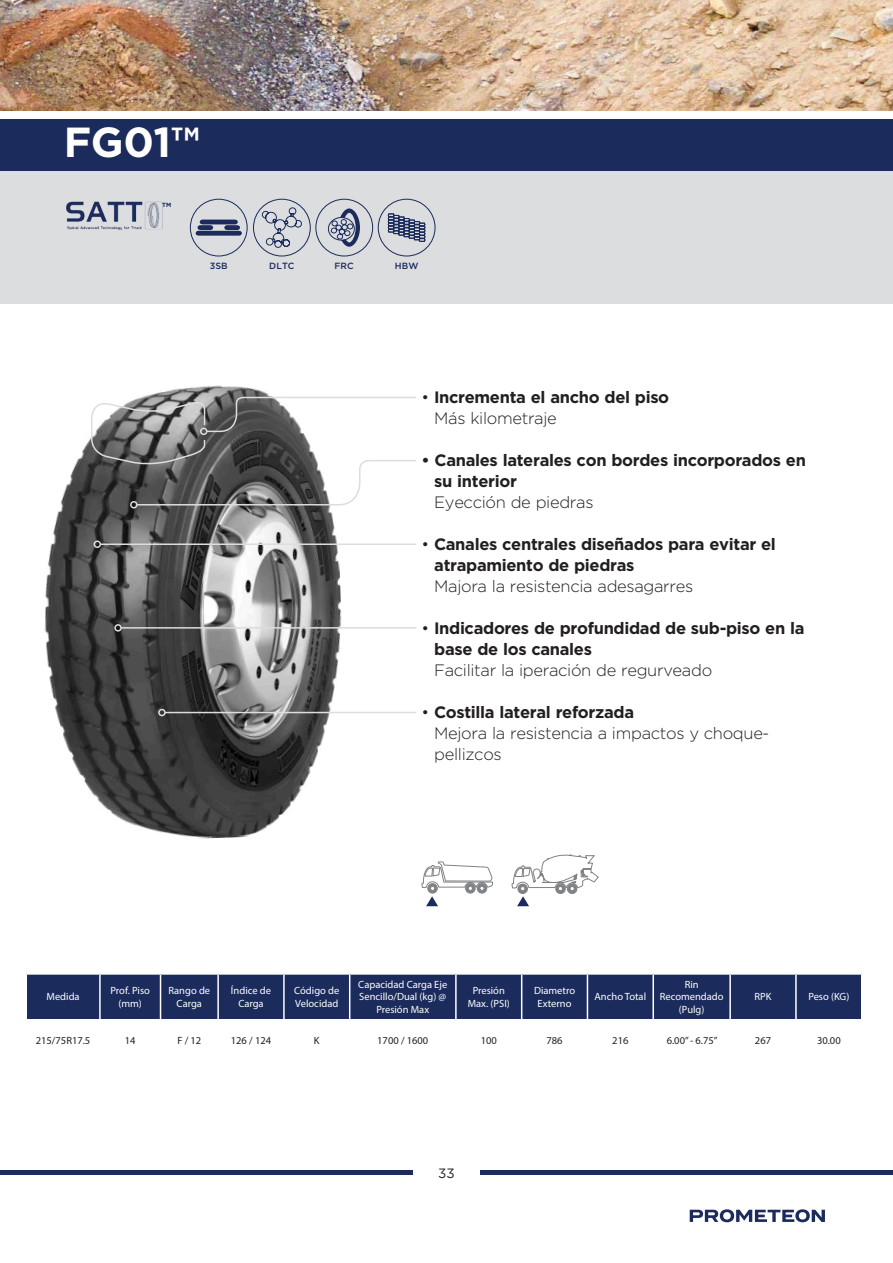
<style>
.page{position:relative;width:893px;height:1263px;background:#fff}
.page>*{position:absolute;margin:0;border:0;box-sizing:border-box;transform-origin:0 0}
.t1{font:700 42px "Gotham";color:#fff}
.t2{font:700 16.5px/21px "Gotham";letter-spacing:-.02em;color:#231f20}
.t3{font:300 16.5px/21px "Gotham";letter-spacing:-.02em;color:#231f20}
.t4{font:13.5px "Gotham";color:#231f20}
.t5{font:10.5px/12.6px "Myriad Pro";color:#fff;text-align:center}
.t6{font:10.5px "Myriad Pro";color:#231f20}
.t7{font:500 9px "Gotham";letter-spacing:.01em;color:#1a2b5c}
.t8{font:700 6px "Gotham";color:#1a2b5c}
.s1{font-weight:300}
.s2{font-weight:700}
</style>
<div class="page">
<div style="left:0;top:170px;width:893px;height:134px;background:#dcdddf"></div>
<div style="left:0;top:119px;width:893px;height:51px;background:#1a2b5c"></div>
<img style="left:0;top:0;width:893px;height:111px">
<svg style="left:511px;top:854px;width:88px;height:52px"></svg>
<svg style="left:421px;top:861px;width:72px;height:45px"></svg>
<div style="left:27px;top:975px;width:834px;height:44px;background:#1a2b5c"></div>
<hr style="left:99px;top:975px;width:2px;height:44px;background:#fff">
<hr style="left:160px;top:975px;width:1px;height:44px;background:#fff">
<hr style="left:217px;top:975px;width:2px;height:44px;background:#fff">
<hr style="left:283px;top:975px;width:2px;height:44px;background:#fff">
<hr style="left:349px;top:975px;width:1px;height:44px;background:#fff">
<hr style="left:455px;top:975px;width:2px;height:44px;background:#fff">
<hr style="left:521px;top:975px;width:1px;height:44px;background:#fff">
<hr style="left:587px;top:975px;width:1px;height:44px;background:#fff">
<hr style="left:652px;top:975px;width:2px;height:44px;background:#fff">
<hr style="left:729px;top:975px;width:2px;height:44px;background:#fff">
<hr style="left:795px;top:975px;width:2px;height:44px;background:#fff">
<div style="left:190px;top:199px;width:58px;height:57px;border:1px solid #1a2b5c;border-radius:50%"></div>
<svg style="left:196px;top:220px;width:46px;height:16px"></svg>
<div style="left:315px;top:199px;width:58px;height:57px;border:1px solid #1a2b5c;border-radius:50%"></div>
<div style="left:328px;top:217px;width:26px;height:23px;border:1px solid #1a2b5c;border-radius:50%"></div>
<svg style="left:331px;top:208px;width:29px;height:39px"></svg>
<div style="left:253px;top:199px;width:58px;height:57px;border:1px solid #1a2b5c;border-radius:50%"></div>
<svg style="left:262px;top:207px;width:40px;height:41px"></svg>
<div style="left:378px;top:199px;width:57px;height:57px;border:1px solid #1a2b5c;border-radius:50%"></div>
<svg style="left:388px;top:213px;width:38px;height:29px"></svg>
<img style="left:66px;top:201px;width:97px;height:29px">
<img style="left:45px;top:385px;width:297px;height:454px">
<div style="left:130px;top:501px;width:8px;height:7px;border:2px solid #dcdddf;border-radius:50%"></div>
<hr style="left:100px;top:543px;width:316px;height:2px;background:#dcdddf">
<div style="left:94px;top:540px;width:7px;height:8px;border:2px solid #dcdddf;border-radius:50%"></div>
<hr style="left:121px;top:627px;width:295px;height:2px;background:#dcdddf">
<div style="left:114px;top:624px;width:8px;height:8px;border:2px solid #dcdddf;border-radius:50%"></div>
<hr style="left:165px;top:712px;width:251px;height:1px;background:#dcdddf">
<div style="left:158px;top:709px;width:8px;height:7px;border:2px solid #dcdddf;border-radius:50%"></div>
<svg style="left:90px;top:396px;width:326px;height:110px"></svg>
<svg style="left:690px;top:1209px;width:135px;height:13px"></svg>
<hr style="left:0;top:1170px;width:893px;height:4px;background:#1a2b5c">
<div style="left:413px;top:1165px;width:66px;height:14px;background:#fff"></div>
<h1 class="t1" style="left:64px;top:114px;width:137px">FG01™</h1>
<p class="t8" style="left:162px;top:200px;width:11px">TM</p>
<p class="t7" style="left:210px;top:260px;width:19px">3SB</p>
<p class="t7" style="left:269px;top:260px;width:27px">DLTC</p>
<p class="t7" style="left:335px;top:260px;width:21px">FRC</p>
<p class="t7" style="left:395px;top:260px;width:25px">HBW</p>
<p class="t2" style="left:434px;top:386px;width:236px;text-indent:-13px"><span class="s1">•</span> Incrementa el ancho del piso<br><span class="s1">Más kilometraje</span></p>
<p class="t2" style="left:434px;top:449px;width:373px;text-indent:-13px">• Canales laterales con bordes incorporados en su interior</p>
<p class="t3" style="left:434px;top:491px;width:161px">Eyección de piedras</p>
<p class="t2" style="left:434px;top:533px;width:343px;text-indent:-13px"><span class="s1">•</span> Canales centrales diseñados para evitar el atrapamiento de piedras</p>
<p class="t3" style="left:434px;top:575px;width:261px">Majora la resistencia adesagarres</p>
<p class="t2" style="left:434px;top:617px;width:372px;text-indent:-13px"><span class="s1">•</span> Indicadores de profundidad de sub-piso en la base de los canales</p>
<p class="t3" style="left:434px;top:659px;width:279px">Facilitar la iperación de regurveado</p>
<p class="t3" style="left:434px;top:701px;width:337px;text-indent:-13px">• <span class="s2">Costilla lateral reforzada<br></span>Mejora la resistencia a impactos y choque&shy;pellizcos</p>
<p class="t5" style="left:47px;top:990px;width:35px">Medida</p>
<p class="t5" style="left:111px;top:984px;width:41px">Prof. Piso (mm)</p>
<p class="t5" style="left:168px;top:984px;width:43px">Rango de<br>Carga</p>
<p class="t5" style="left:231px;top:984px;width:42px">Índice de<br>Carga</p>
<p class="t5" style="left:294px;top:984px;width:47px;text-align:left">Código de<br>Velocidad</p>
<p class="t5" style="left:358px;top:978px;width:90px">Capacidad Carga Eje<br>Sencillo/Dual (kg) @<br>Presión Max</p>
<p class="t5" style="left:468px;top:984px;width:44px">Presión<br>Max. (PSI)</p>
<p class="t5" style="left:534px;top:984px;width:43px">Diametro<br>Externo</p>
<p class="t5" style="left:595px;top:990px;width:53px">Ancho Total</p>
<p class="t5" style="left:660px;top:978px;width:65px">Rin<br>Recomendado (Pulg)</p>
<p class="t5" style="left:755px;top:990px;width:18px">RPK</p>
<p class="t5" style="left:808px;top:990px;width:42px">Peso (KG)</p>
<p class="t6" style="left:36px;top:1034px;width:56px">215/75R17.5</p>
<p class="t6" style="left:125px;top:1034px;width:12px">14</p>
<p class="t6" style="left:177px;top:1034px;width:25px">F / 12</p>
<p class="t6" style="left:231px;top:1034px;width:42px">126 / 124</p>
<p class="t6" style="left:314px;top:1034px;width:7px">K</p>
<p class="t6" style="left:377px;top:1034px;width:53px">1700 / 1600</p>
<p class="t6" style="left:481px;top:1034px;width:18px">100</p>
<p class="t6" style="left:546px;top:1034px;width:18px">786</p>
<p class="t6" style="left:612px;top:1034px;width:18px">216</p>
<p class="t6" style="left:667px;top:1034px;width:52px">6.00” - 6.75”</p>
<p class="t6" style="left:755px;top:1034px;width:18px">267</p>
<p class="t6" style="left:817px;top:1034px;width:25px">30.00</p>
<p class="t4" style="left:438px;top:1164px;width:18px">33</p>
</div>
